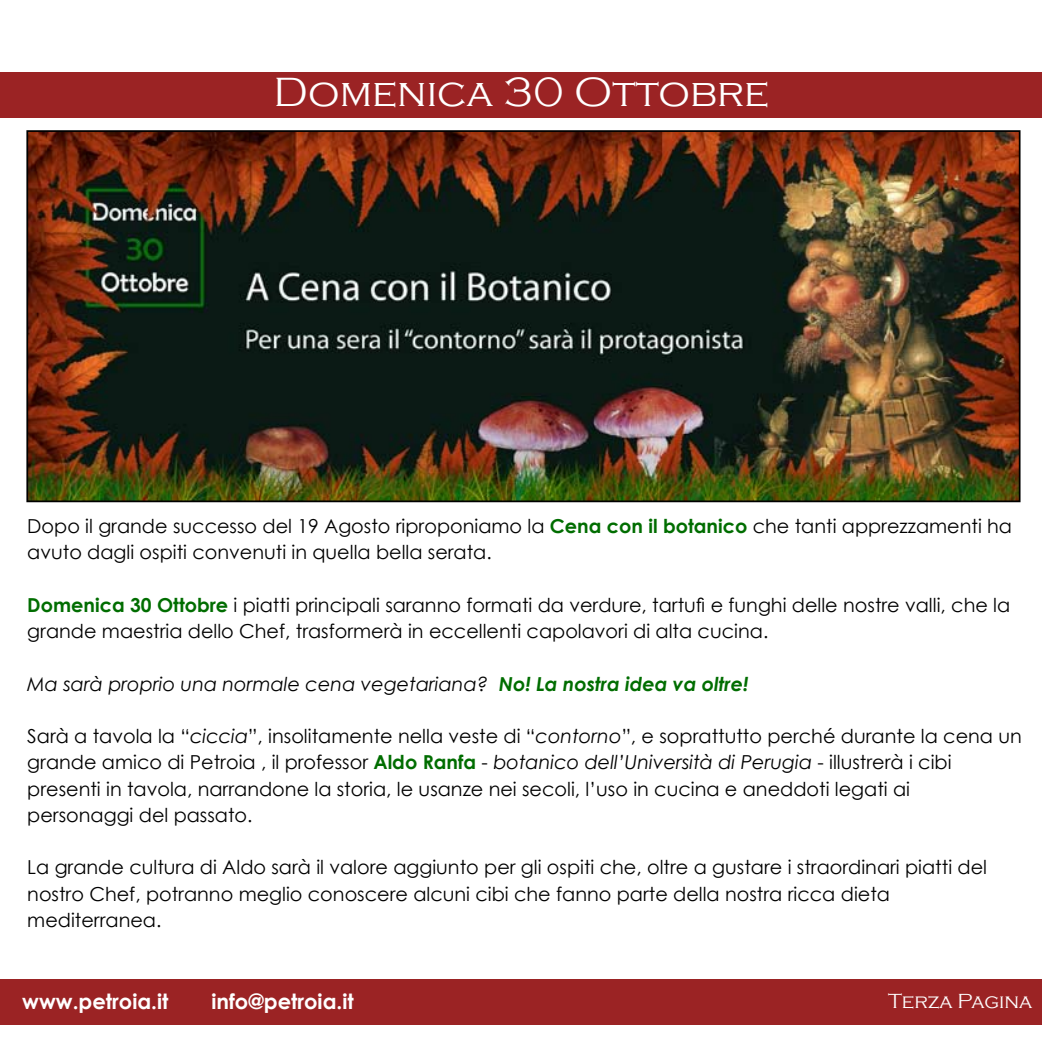
<style>
.page{position:relative;width:1042px;height:1042px;background:#fff}
.page>*{position:absolute;margin:0;border:0;box-sizing:border-box;transform-origin:0 0}
.t1{font:300 42px "Copperplate Gothic";color:#fff}
.t2{font:700 21px "Century Gothic";color:#fff}
.t3{font:300 21px "Copperplate Gothic";color:#fff}
.t4{font:19.25px/26.2px "Century Gothic";color:#000}
.t5{font:italic 19.25px "Century Gothic";color:#000}
.s1{font-weight:700;color:#006d00}
.s2{font-style:italic}
</style>
<div class="page">
<div style="left:0;top:979px;width:1042px;height:45px;background:#9b2324"></div>
<div style="left:0;top:72px;width:1042px;height:45px;background:#9b2324"></div>
<img style="left:29px;top:133px;width:988px;height:366px">
<div style="left:26px;top:130px;width:994px;height:372px;border:2px solid #000"></div>
<h1 class="t1" style="left:274px;top:69px;width:497px">Domenica 30 Ottobre</h1>
<p class="t4" style="left:27px;top:512px;width:986px">Dopo il grande successo del 19 Agosto riproponiamo la <span class="s1">Cena con il botanico</span> che tanti apprezzamenti ha avuto dagli ospiti convenuti in quella bella serata.</p>
<p class="t4" style="left:27px;top:591px;width:984px"><span class="s1">Domenica 30 Ottobre</span> i piatti principali saranno formati da verdure, tartufi e funghi delle nostre valli, che la grande maestria dello Chef, trasformerà in eccellenti capolavori di alta cucina.</p>
<p class="t5" style="left:27px;top:670px;width:722px">Ma sarà proprio una normale cena vegetariana? <span class="s1">No! La nostra idea va oltre!</span></p>
<p class="t4" style="left:27px;top:722px;width:996px">Sarà a tavola la “<span class="s2">ciccia</span>”, insolitamente nella veste di “<span class="s2">contorno</span>”, e soprattutto perché durante la cena un grande amico di Petroia , il professor <span class="s1">Aldo Ranfa</span> - <span class="s2">botanico dell’Università di Perugia</span> - illustrerà i cibi presenti in tavola, narrandone la storia, le usanze nei secoli, l’uso in cucina e aneddoti legati ai<br>personaggi del passato.</p>
<p class="t4" style="left:27px;top:854px;width:961px">La grande cultura di Aldo sarà il valore aggiunto per gli ospiti che, oltre a gustare i straordinari piatti del nostro Chef, potranno meglio conoscere alcuni cibi che fanno parte della nostra ricca dieta mediterranea.</p>
<p class="t2" style="left:22px;top:986px;width:148px">www.petroia.it</p>
<p class="t2" style="left:211px;top:986px;width:144px">info@petroia.it</p>
<p class="t3" style="left:888px;top:990px;width:145px">Terza Pagina</p>
</div>
